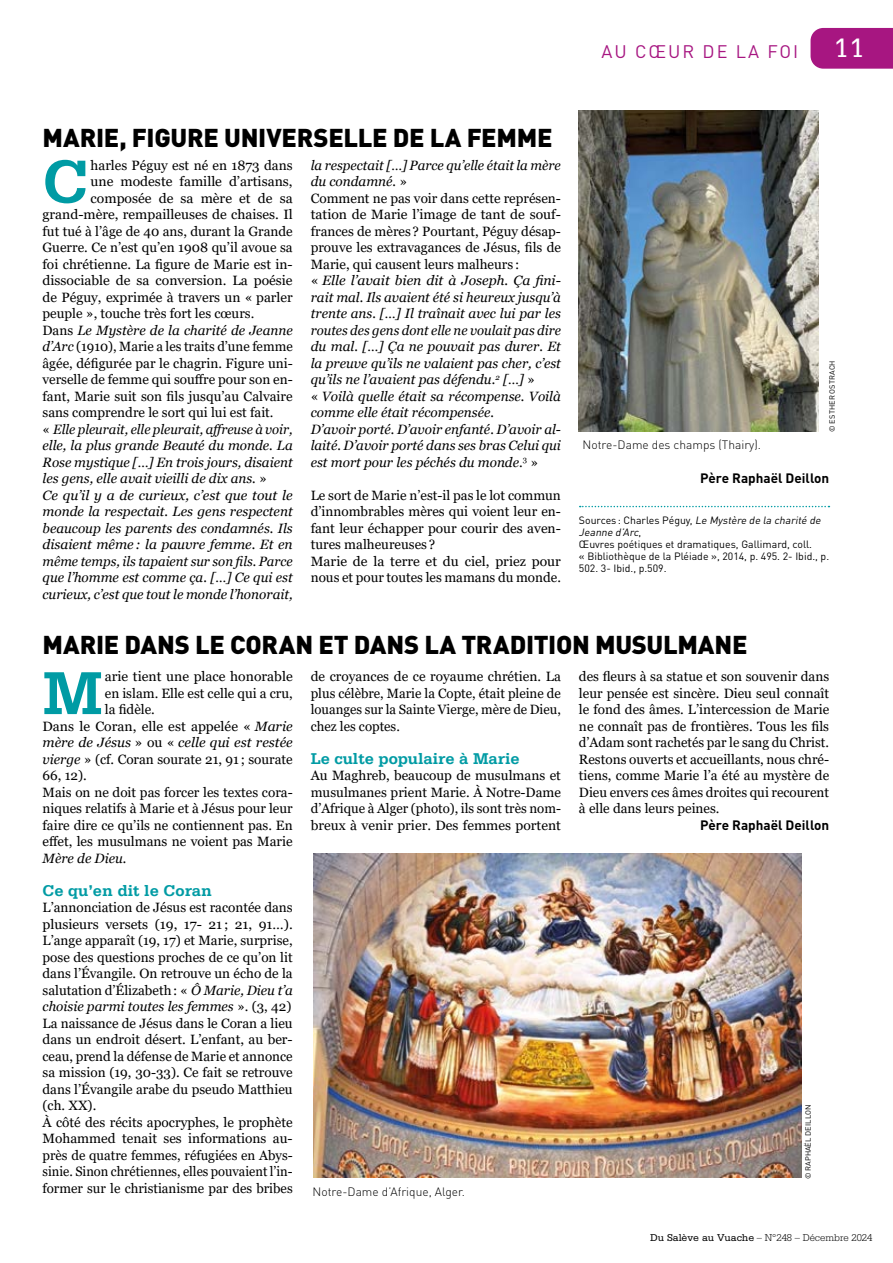
<style>
.page{position:relative;width:893px;height:1263px;background:#fff}
.page>*{position:absolute;margin:0;border:0;box-sizing:border-box;transform-origin:0 0}
.t1{font:700 63.9px "Serifa Std";color:#009ba4}
.t2{font:28.2px "Serifa Std";color:#fff}
.t3{font:900 25.5px "DIN Pro";letter-spacing:-.01em;color:#000}
.t4{font:18px "DIN Pro";letter-spacing:.11em;color:#a71681}
.t5{font:700 16.5px "Serifa Std";color:#009ba4}
.t6{font:13.5px/16.5px "Georgia";color:#000;text-align:justify}
.t7{font:italic 13.5px/16.5px "Georgia";color:#000}
.t8{font:700 13.5px "DIN Pro";color:#000}
.t9{font:300 12px "DIN Pro";color:#000}
.t10{font:10.5px/12px "DIN Pro";color:#000}
.t11{font:300 10.5px "Serifa Std";color:#000}
.t12{font:7.5px "DIN Pro";letter-spacing:.01em;color:#000}
.s1{font-style:normal}
.s2{font-style:italic}
.s3{font-weight:400}
</style>
<div class="page">
<img style="left:578px;top:111px;width:241px;height:321px">
<img style="left:314px;top:853px;width:488px;height:325px">
<svg style="left:580px;top:506px;width:249px;height:1px"></svg>
<div style="left:810px;top:28px;width:83px;height:41px;background:#a71681"></div>
<h3 class="t4" style="left:601px;top:40px;width:198px">AU CŒUR DE LA FOI</h3>
<h2 class="t2" style="left:834px;top:32px;width:33px">11</h2>
<h3 class="t3" style="left:43px;top:120px;width:512px">MARIE, FIGURE UNIVERSELLE DE LA FEMME</h3>
<h1 class="t1" style="left:43px;top:144px;width:48px">C</h1>
<p class="t6" style="left:91px;top:157px;width:204px">harles Péguy est né en 1873 dans</p>
<p class="t6" style="left:91px;top:173px;width:204px">une modeste famille d’artisans,</p>
<p class="t6" style="left:91px;top:190px;width:204px">composée de sa mère et de sa</p>
<p class="t6" style="left:43px;top:206px;width:252px">grand-mère, rempailleuses de chaises. Il</p>
<p class="t6" style="left:43px;top:223px;width:252px">fut tué à l’âge de 40 ans, durant la Grande</p>
<p class="t6" style="left:43px;top:239px;width:252px">Guerre. Ce n’est qu’en 1908 qu’il avoue sa</p>
<p class="t6" style="left:43px;top:256px;width:252px">foi chrétienne. La figure de Marie est in-</p>
<p class="t6" style="left:43px;top:272px;width:252px">dissociable de sa conversion. La poésie</p>
<p class="t6" style="left:43px;top:289px;width:252px">de Péguy, exprimée à travers un « parler</p>
<p class="t6" style="left:43px;top:305px;width:213px">peuple », touche très fort les cœurs.</p>
<p class="t7" style="left:43px;top:322px;width:252px"><span class="s1">Dans</span> Le Mystère de la charité de Jeanne</p>
<p class="t6" style="left:43px;top:338px;width:252px"><span class="s2">d’Arc</span> (1910), Marie a les traits d’une femme</p>
<p class="t6" style="left:43px;top:355px;width:252px">âgée, défigurée par le chagrin. Figure uni-</p>
<p class="t6" style="left:43px;top:371px;width:252px">verselle de femme qui souffre pour son en-</p>
<p class="t6" style="left:43px;top:388px;width:252px">fant, Marie suit son fils jusqu’au Calvaire</p>
<p class="t6" style="left:43px;top:404px;width:233px">sans comprendre le sort qui lui est fait.</p>
<p class="t7" style="left:43px;top:421px;width:252px"><span class="s1">«</span> Elle pleurait, elle pleurait, affreuse à voir,</p>
<p class="t7" style="left:43px;top:437px;width:252px">elle, la plus grande Beauté du monde. La</p>
<p class="t7" style="left:43px;top:454px;width:252px">Rose mystique […] En trois jours, disaient</p>
<p class="t7" style="left:43px;top:470px;width:226px">les gens, elle avait vieilli de dix ans. <span class="s1">»</span></p>
<p class="t7" style="left:43px;top:487px;width:252px">Ce qu’il y a de curieux, c’est que tout le</p>
<p class="t7" style="left:43px;top:503px;width:252px">monde la respectait. Les gens respectent</p>
<p class="t7" style="left:43px;top:520px;width:252px">beaucoup les parents des condamnés. Ils</p>
<p class="t7" style="left:43px;top:536px;width:252px">disaient même : la pauvre femme. Et en</p>
<p class="t7" style="left:43px;top:553px;width:252px">même temps, ils tapaient sur son fils. Parce</p>
<p class="t7" style="left:43px;top:569px;width:252px">que l’homme est comme ça. […] Ce qui est</p>
<p class="t7" style="left:43px;top:586px;width:252px">curieux, c’est que tout le monde l’honorait,</p>
<p class="t7" style="left:311px;top:157px;width:252px">la respectait […] Parce qu’elle était la mère du condamné. <span class="s1">»<br>Comment ne pas voir dans cette représen&shy;tation de Marie l’image de tant de souf&shy;frances de mères ? Pourtant, Péguy désap&shy;prouve les extravagances de Jésus, fils de Marie, qui causent leurs malheurs :<br>«</span> Elle l’avait bien dit à Joseph. Ça fini&shy;rait mal. Ils avaient été si heureux jusqu’à trente ans. […] Il traînait avec lui par les routes des gens dont elle ne voulait pas dire du mal. […] Ça ne pouvait pas durer. Et la preuve qu’ils ne valaient pas cher, c’est qu’ils ne l’avaient pas défendu.<sup>2</sup> […] <span class="s1">»<br>«</span> Voilà quelle était sa récompense. Voilà comme elle était récompensée.<br>D’avoir porté. D’avoir enfanté. D’avoir al&shy;laité. D’avoir porté dans ses bras Celui qui est mort pour les péchés du monde<span class="s1">.</span><sup>3</sup> <span class="s1">»</span></p>
<p class="t6" style="left:311px;top:487px;width:252px;text-align:left">Le sort de Marie n’est-il pas le lot commun d’innombrables mères qui voient leur en&shy;fant leur échapper pour courir des aven&shy;tures malheureuses ?<br>Marie de la terre et du ciel, priez pour nous et pour toutes les mamans du monde.</p>
<p class="t9" style="left:583px;top:437px;width:180px">Notre-Dame des champs (Thairy).</p>
<p class="t12" style="left:827px;top:432px;width:73px;rotate:-90deg">© ESTHER OSTRACH</p>
<p class="t8" style="left:700px;top:469px;width:130px">Père Raphaël Deillon</p>
<p class="t10" style="left:579px;top:514px;width:252px">Sources : Charles Péguy, <span class="s2">Le Mystère de la charité de Jeanne d’Arc</span>,<br>Œuvres poétiques et dramatiques, Gallimard, coll.<br>« Bibliothèque de la Pléiade », 2014, p. 495. 2- Ibid., p.<br>502. 3- Ibid., p.509.</p>
<h3 class="t3" style="left:43px;top:628px;width:706px">MARIE DANS LE CORAN ET DANS LA TRADITION MUSULMANE</h3>
<h1 class="t1" style="left:43px;top:656px;width:62px">M</h1>
<p class="t6" style="left:105px;top:668px;width:189px">arie tient une place honorable</p>
<p class="t6" style="left:105px;top:685px;width:189px">en islam. Elle est celle qui a cru,</p>
<p class="t6" style="left:105px;top:701px;width:52px">la fidèle.</p>
<p class="t6" style="left:43px;top:718px;width:252px">Dans le Coran, elle est appelée « <span class="s2">Marie</span></p>
<p class="t7" style="left:43px;top:734px;width:252px">mère de Jésus <span class="s1">» ou «</span> celle qui est restée</p>
<p class="t6" style="left:43px;top:751px;width:252px"><span class="s2">vierge</span> » (cf. Coran sourate 21, 91 ; sourate</p>
<p class="t6" style="left:43px;top:767px;width:46px">66, 12).</p>
<p class="t6" style="left:43px;top:784px;width:252px">Mais on ne doit pas forcer les textes cora-</p>
<p class="t6" style="left:43px;top:800px;width:252px">niques relatifs à Marie et à Jésus pour leur</p>
<p class="t6" style="left:43px;top:817px;width:252px">faire dire ce qu’ils ne contiennent pas. En</p>
<p class="t6" style="left:43px;top:833px;width:252px">effet, les musulmans ne voient pas Marie</p>
<p class="t7" style="left:43px;top:850px;width:86px">Mère de Dieu.</p>
<p class="t5" style="left:43px;top:880px;width:171px">Ce qu’en dit le Coran</p>
<p class="t6" style="left:43px;top:899px;width:252px;text-align:left">L’annonciation de Jésus est racontée dans plusieurs versets (19, 17- 21 ; 21, 91…).<br>L’ange apparaît (19, 17) et Marie, surprise, pose des questions proches de ce qu’on lit dans l’Évangile. On retrouve un écho de la salutation d’Élizabeth: « <span class="s2">Ô Marie, Dieu t’a choisie parmi toutes les femmes</span> ». (3, 42)<br>La naissance de Jésus dans le Coran a lieu dans un endroit désert. L’enfant, au ber&shy;ceau, prend la défense de Marie et annonce sa mission (19, 30-33). Ce fait se retrouve dans l’Évangile arabe du pseudo Matthieu (ch. XX).<br>À côté des récits apocryphes, le prophète Mohammed tenait ses informations au&shy;près de quatre femmes, réfugiées en Abys&shy;sinie. Sinon chrétiennes, elles pouvaient l’in&shy;former sur le christianisme par des bribes</p>
<p class="t6" style="left:311px;top:668px;width:252px">de croyances de ce royaume chrétien. La plus célèbre, Marie la Copte, était pleine de louanges sur la Sainte Vierge, mère de Dieu, chez les coptes.</p>
<p class="t5" style="left:311px;top:748px;width:211px">Le culte populaire à Marie</p>
<p class="t6" style="left:311px;top:767px;width:252px">Au Maghreb, beaucoup de musulmans et musulmanes prient Marie. À Notre-Dame d’Afrique à Alger (photo), ils sont très nom&shy;breux à venir prier. Des femmes portent</p>
<p class="t9" style="left:313px;top:1183px;width:154px">Notre-Dame d’Afrique, Alger.</p>
<p class="t6" style="left:579px;top:668px;width:252px">des fleurs à sa statue et son souvenir dans leur pensée est sincère. Dieu seul connaît le fond des âmes. L’intercession de Marie ne connaît pas de frontières. Tous les fils d’Adam sont rachetés par le sang du Christ.<br>Restons ouverts et accueillants, nous chré&shy;tiens, comme Marie l’a été au mystère de Dieu envers ces âmes droites qui recourent à elle dans leurs peines.</p>
<p class="t8" style="left:700px;top:815px;width:130px">Père Raphaël Deillon</p>
<p class="t12" style="left:803px;top:1179px;width:76px;rotate:-90deg">© RAPHAËL DEILLON</p>
<p class="t11" style="left:650px;top:1232px;width:224px"><span class="s3">Du Salève au Vuache</span> – N°248 – Décembre 2024</p>
</div>
